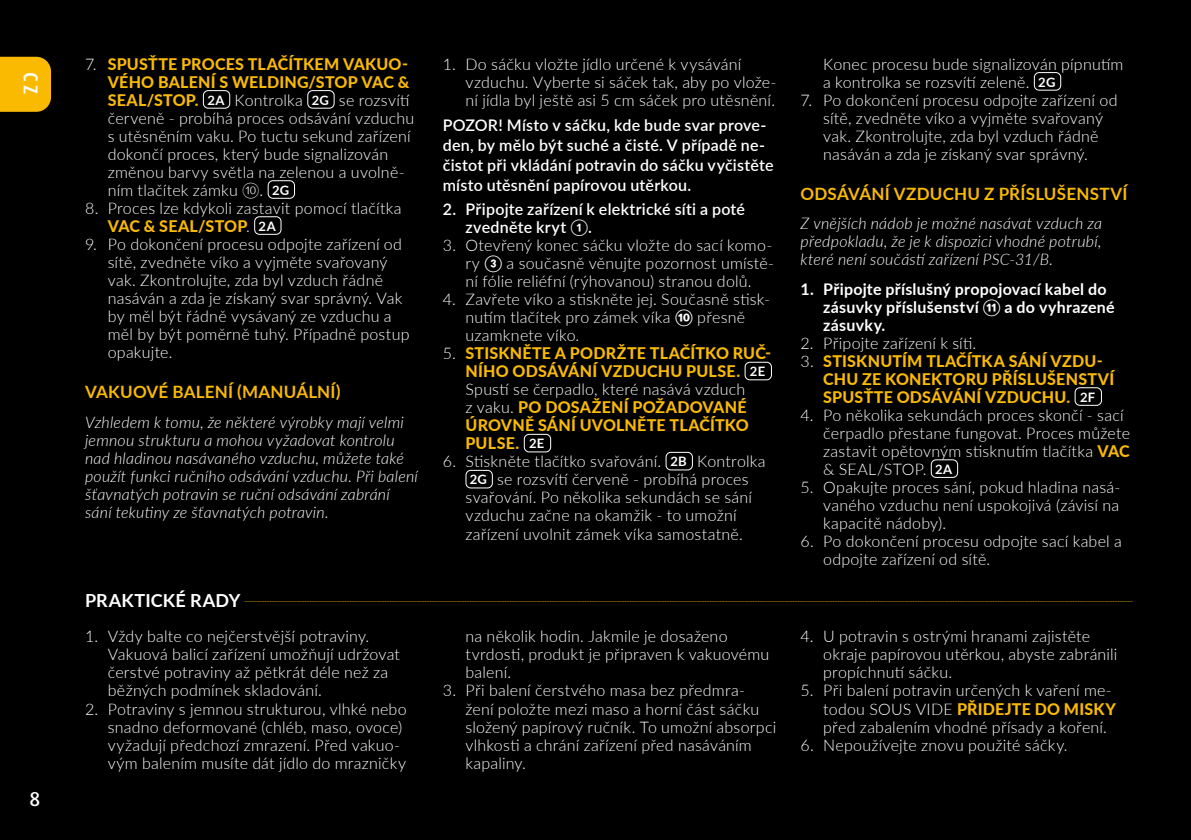
<style>
.page{position:relative;width:1191px;height:840px;background:#fff}
.page>*{position:absolute;margin:0;border:0;box-sizing:border-box;transform-origin:0 0}
.t1{font:500 20px "Dax Pro";color:#fff}
.t2{font:300 18px "Lato";color:#faba02;scale:.25 1}
.t3{font:700 17px "Lato";letter-spacing:.015em;color:#faba02}
.t4{font:300 16px/18px "Lato";letter-spacing:.015em;color:#fff}
.t5{font:italic 300 16px/18px "Lato";letter-spacing:.015em;color:#fff}
.t6{font:800 16px/18px "Lato";letter-spacing:.015em;color:#faba02}
.t7{font:600 16px/20px "Lato";letter-spacing:.015em;color:#fff}
.t8{font:700 16px/18px "Lato";letter-spacing:.015em;color:#fff}
.s1{font-weight:800;color:#faba02}
.s2{font-weight:700;font-size:13px}
.s3{font-weight:300;color:#fff}
.s4{font-weight:700;font-size:13px;color:#fff}
.s5{font-weight:700;color:#fff}
.s6{font-weight:700}
</style>
<div class="page">
<div style="left:0;top:0;width:1191px;height:839px;background:#000"></div>
<div style="left:0;top:57px;width:51px;height:55px;background:#faba02"></div>
<div style="left:203px;top:90px;width:27px;height:19px;border:1px solid #fff;border-radius:5px"></div>
<div style="left:307px;top:90px;width:28px;height:19px;border:1px solid #fff;border-radius:5px"></div>
<div style="left:268px;top:180px;width:27px;height:19px;border:1px solid #fff;border-radius:5px"></div>
<div style="left:254px;top:216px;width:27px;height:19px;border:1px solid #fff;border-radius:5px"></div>
<div style="left:744px;top:361px;width:28px;height:19px;border:1px solid #fff;border-radius:5px"></div>
<div style="left:524px;top:433px;width:27px;height:19px;border:1px solid #fff;border-radius:5px"></div>
<div style="left:665px;top:451px;width:28px;height:19px;border:1px solid #fff;border-radius:5px"></div>
<div style="left:465px;top:469px;width:28px;height:19px;border:1px solid #fff;border-radius:5px"></div>
<div style="left:1033px;top:72px;width:28px;height:19px;border:1px solid #fff;border-radius:5px"></div>
<div style="left:1074px;top:387px;width:28px;height:18px;border:1px solid #fff;border-radius:5px"></div>
<div style="left:930px;top:459px;width:28px;height:18px;border:1px solid #fff;border-radius:5px"></div>
<p class="t1" style="left:44px;top:72px;width:23px;rotate:90deg">CZ</p>
<p class="t1" style="left:30px;top:785px;width:12px">8</p>
<p class="t4" style="left:108px;top:54px;width:308px;text-indent:-23px">7. <span class="s1">SPUSŤTE PROCES TLAČÍTKEM VAKUO-VÉHO BALENÍ S WELDING/STOP VAC &amp; SEAL/STOP.</span> <span class="s2">2A</span> Kontrolka <span class="s2">2G</span> se rozsvítí červeně - probíhá proces odsávání vzduchu s utěsněním vaku. Po tuctu sekund zařízení dokončí proces, který bude signalizován změnou barvy světla na zelenou a uvolně&shy;ním tlačítek zámku ⑩. <span class="s2">2G</span></p>
<p class="t4" style="left:108px;top:198px;width:295px;text-indent:-23px">8. Proces lze kdykoli zastavit pomocí tlačítka<br><span class="s1">VAC &amp; SEAL/STOP</span>. <span class="s2">2A</span></p>
<p class="t4" style="left:108px;top:234px;width:303px;text-indent:-23px">9. Po dokončení procesu odpojte zařízení od sítě, zvedněte víko a vyjměte svařovaný vak. Zkontrolujte, zda byl vzduch řádně nasáván a zda je získaný svar správný. Vak by měl být řádně vysávaný ze vzduchu a měl by být poměrně tuhý. Případně postup opakujte.</p>
<p class="t3" style="left:85px;top:379px;width:257px">VAKUOVÉ BALENÍ (MANUÁLNÍ)</p>
<p class="t5" style="left:85px;top:412px;width:334px">Vzhledem k tomu, že některé výrobky mají velmi jemnou strukturu a mohou vyžadovat kontrolu nad hladinou nasávaného vzduchu, můžete také použít funkci ručního odsávání vzduchu. Při balení šťavnatých potravin se ruční odsávání zabrání sání tekutiny ze šťavnatých potravin.</p>
<p class="t4" style="left:823px;top:54px;width:302px">Konec procesu bude signalizován pípnutím a kontrolka se rozsvítí zeleně. <span class="s2">2G</span></p>
<p class="t4" style="left:800px;top:90px;width:318px;text-align:center">7. Po dokončení procesu odpojte zařízení od sítě, zvedněte víko a vyjměte svařovaný<br>vak. Zkontrolujte, zda byl vzduch řádně nasáván a zda je získaný svar správný.</p>
<p class="t3" style="left:800px;top:181px;width:328px">ODSÁVÁNÍ VZDUCHU Z PŘÍSLUŠENSTVÍ</p>
<p class="t5" style="left:800px;top:214px;width:303px;text-align:justify">Z vnějších nádob je možné nasávat vzduch za předpokladu, že je k dispozici vhodné potrubí, které není součástí zařízení PSC-31/B.</p>
<p class="t8" style="left:823px;top:279px;width:293px;text-indent:-23px">1. Připojte příslušný propojovací kabel do zásuvky příslušenství ⑪ a do vyhrazené zásuvky.</p>
<p class="t4" style="left:800px;top:333px;width:177px">2. Připojte zařízení k síti.</p>
<p class="t6" style="left:823px;top:351px;width:292px;text-indent:-23px"><span class="s3">3.</span> STISKNUTÍM TLAČÍTKA SÁNÍ VZDU-<br>CHU ZE KONEKTORU PŘÍSLUŠENSTVÍ<br>SPUSŤTE ODSÁVÁNÍ VZDUCHU. <span class="s4">2F</span></p>
<p class="t4" style="left:823px;top:405px;width:308px;text-indent:-23px">4. Po několika sekundách proces skončí - sací čerpadlo přestane fungovat. Proces můžete zastavit opětovným stisknutím tlačítka <span class="s1">VAC </span>&amp; SEAL/STOP. <span class="s2">2A</span></p>
<p class="t4" style="left:823px;top:477px;width:299px;text-align:justify;text-indent:-23px">5. Opakujte proces sání, pokud hladina nasá&shy;vaného vzduchu není uspokojivá (závisí na kapacitě nádoby).</p>
<p class="t4" style="left:823px;top:531px;width:300px;text-indent:-23px">6. Po dokončení procesu odpojte sací kabel a odpojte zařízení od sítě.</p>
<p class="t2" style="left:85px;top:588px;width:4191px"><span class="s5">PRAKTICKÉ RADY</span> --------------------------------------------------------------------------------------------------------------------------------------------------------- -------------------------------------------------------------------------------------------------------------------------------------------------------------------------------------------------------------------------------------------------------------------------------------------------------------------------------------------------------------------------------------------</p>
<p class="t4" style="left:108px;top:626px;width:294px;text-indent:-23px">1. Vždy balte co nejčerstvější potraviny.<br>Vakuová balicí zařízení umožňují udržovat čerstvé potraviny až pětkrát déle než za běžných podmínek skladování.</p>
<p class="t4" style="left:108px;top:698px;width:300px;text-indent:-23px">2. Potraviny s jemnou strukturou, vlhké nebo snadno deformované (chléb, maso, ovoce) vyžadují předchozí zmrazení. Před vakuo&shy;vým balením musíte dát jídlo do mrazničky</p>
<p class="t4" style="left:465px;top:54px;width:312px;text-indent:-23px">1. Do sáčku vložte jídlo určené k vysávání vzduchu. Vyberte si sáček tak, aby po vlože&shy;ní jídla byl ještě asi 5 cm sáček pro utěsnění.</p>
<p class="t7" style="left:443px;top:115px;width:332px">POZOR! Místo v sáčku, kde bude svar prove&shy;den, by mělo být suché a čisté. V případě ne&shy;čistot při vkládání potravin do sáčku vyčistěte místo utěsnění papírovou utěrkou.</p>
<p class="t7" style="left:465px;top:199px;width:281px;line-height:18px;text-indent:-23px">2. Připojte zařízení k elektrické síti a poté zvedněte kryt ①.</p>
<p class="t4" style="left:465px;top:236px;width:310px;text-indent:-23px">3. Otevřený konec sáčku vložte do sací komo&shy;ry <span class="s6">③</span> a současně věnujte pozornost umístě&shy;ní fólie reliéfní (rýhovanou) stranou dolů.</p>
<p class="t4" style="left:465px;top:290px;width:306px;text-indent:-23px">4. Zavřete víko a stiskněte jej. Současně stisk&shy;nutím tlačítek pro zámek víka <span class="s6">⑩</span> přesně uzamknete víko.</p>
<p class="t6" style="left:465px;top:343px;width:307px;text-indent:-23px"><span class="s3">5.</span> STISKNĚTE A PODRŽTE TLAČÍTKO RUČ-<br>NÍHO ODSÁVÁNÍ VZDUCHU PULSE. <span class="s4">2E<br></span><span class="s3">Spustí se čerpadlo, které nasává vzduch<br>z vaku.</span> PO DOSAŽENÍ POŽADOVANÉ<br>ÚROVNĚ SÁNÍ UVOLNĚTE TLAČÍTKO<br>PULSE. <span class="s4">2E</span></p>
<p class="t4" style="left:465px;top:452px;width:301px;text-indent:-23px">6. Stiskněte tlačítko svařování. <span class="s2">2B</span> Kontrolka <span class="s2">2G</span> se rozsvítí červeně - probíhá proces svařování. Po několika sekundách se sání vzduchu začne na okamžik - to umožní zařízení uvolnit zámek víka samostatně.</p>
<p class="t4" style="left:465px;top:626px;width:305px">na několik hodin. Jakmile je dosaženo tvrdosti, produkt je připraven k vakuovému balení.</p>
<p class="t4" style="left:465px;top:680px;width:312px;text-indent:-23px">3. Při balení čerstvého masa bez předmra&shy;žení položte mezi maso a horní část sáčku složený papírový ručník. To umožní absorpci vlhkosti a chrání zařízení před nasáváním kapaliny.</p>
<p class="t4" style="left:823px;top:626px;width:296px;text-indent:-23px">4. U potravin s ostrými hranami zajistěte okraje papírovou utěrkou, abyste zabránili propíchnutí sáčku.</p>
<p class="t4" style="left:823px;top:680px;width:294px;text-indent:-23px">5. Při balení potravin určených k vaření me&shy;todou SOUS VIDE <span class="s1">PŘIDEJTE DO MISKY </span>před zabalením vhodné přísady a koření.</p>
<p class="t4" style="left:800px;top:734px;width:268px">6. Nepoužívejte znovu použité sáčky.</p>
</div>
